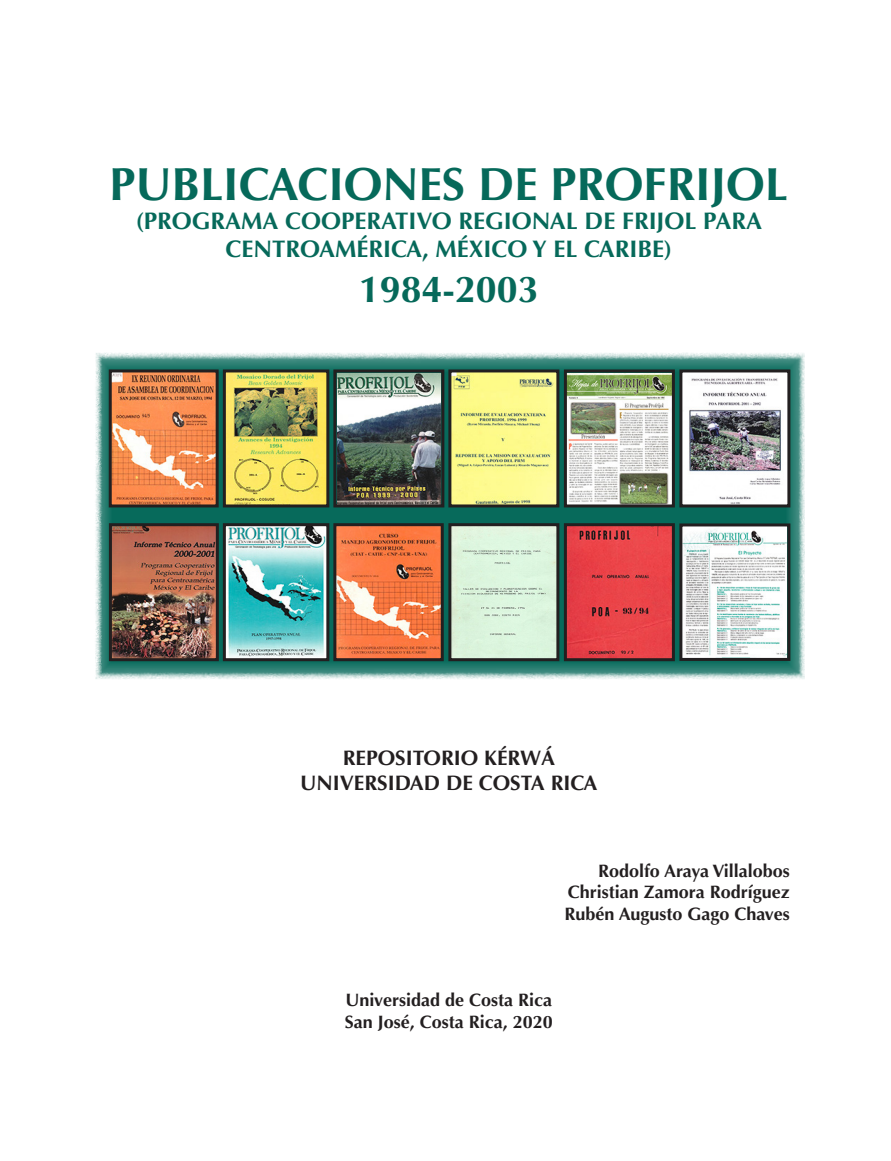
<style>
.page{position:relative;width:891px;height:1161px;background:#fff}
.page>*{position:absolute;margin:0;border:0;box-sizing:border-box;transform-origin:0 0}
.t1{font:700 46.5px "Optima";color:#06695a}
.t2{font:700 37.5px "Optima";color:#06695a}
.t3{font:700 24px/28.8px "Optima";color:#06695a;text-align:center}
.t4{font:700 21px "Optima";color:#231f20}
.t5{font:700 18px "Optima";color:#231f20}
</style>
<div class="page">
<div style="left:91px;top:352px;width:714px;height:328px;background:#fff;opacity:.75"></div>
<img style="left:113px;top:373px;width:102px;height:130px">
<div style="left:109px;top:369px;width:110px;height:138px;border:3px solid #231f20"></div>
<img style="left:227px;top:373px;width:98px;height:130px">
<div style="left:223px;top:369px;width:106px;height:138px;border:3px solid #231f20"></div>
<img style="left:337px;top:373px;width:103px;height:130px">
<div style="left:333px;top:369px;width:111px;height:138px;border:3px solid #231f20"></div>
<img style="left:452px;top:373px;width:103px;height:130px">
<div style="left:448px;top:369px;width:111px;height:138px;border:3px solid #231f20"></div>
<img style="left:568px;top:374px;width:103px;height:129px">
<div style="left:564px;top:369px;width:111px;height:138px;border:3px solid #231f20"></div>
<img style="left:683px;top:373px;width:103px;height:130px">
<div style="left:679px;top:369px;width:111px;height:138px;border:3px solid #231f20"></div>
<img style="left:113px;top:527px;width:102px;height:130px">
<div style="left:109px;top:523px;width:110px;height:138px;border:3px solid #231f20"></div>
<img style="left:227px;top:527px;width:98px;height:130px">
<div style="left:223px;top:523px;width:106px;height:138px;border:3px solid #231f20"></div>
<img style="left:337px;top:527px;width:103px;height:130px">
<div style="left:333px;top:523px;width:111px;height:138px;border:3px solid #231f20"></div>
<img style="left:452px;top:527px;width:103px;height:130px">
<div style="left:448px;top:523px;width:111px;height:138px;border:3px solid #231f20"></div>
<img style="left:568px;top:527px;width:103px;height:130px">
<div style="left:564px;top:523px;width:111px;height:138px;border:3px solid #231f20"></div>
<img style="left:683px;top:527px;width:103px;height:130px">
<div style="left:679px;top:523px;width:111px;height:138px;border:3px solid #231f20"></div>
<p class="t1" style="left:110px;top:157px;width:680px">PUBLICACIONES DE PROFRIJOL</p>
<p class="t3" style="left:136px;top:206px;width:628px">(PROGRAMA COOPERATIVO REGIONAL DE FRIJOL PARA<br>CENTROAMÉRICA, MÉXICO Y EL CARIBE)</p>
<p class="t2" style="left:359px;top:268px;width:181px">1984-2003</p>
<p class="t4" style="left:343px;top:746px;width:214px">REPOSITORIO KÉRWÁ</p>
<p class="t4" style="left:300px;top:771px;width:299px">UNIVERSIDAD DE COSTA RICA</p>
<p class="t5" style="left:598px;top:860px;width:193px">Rodolfo Araya Villalobos</p>
<p class="t5" style="left:568px;top:882px;width:223px">Christian Zamora Rodríguez</p>
<p class="t5" style="left:564px;top:903px;width:227px">Rubén Augusto Gago Chaves</p>
<p class="t5" style="left:346px;top:990px;width:208px">Universidad de Costa Rica</p>
<p class="t5" style="left:345px;top:1011px;width:209px">San José, Costa Rica, 2020</p>
</div>
